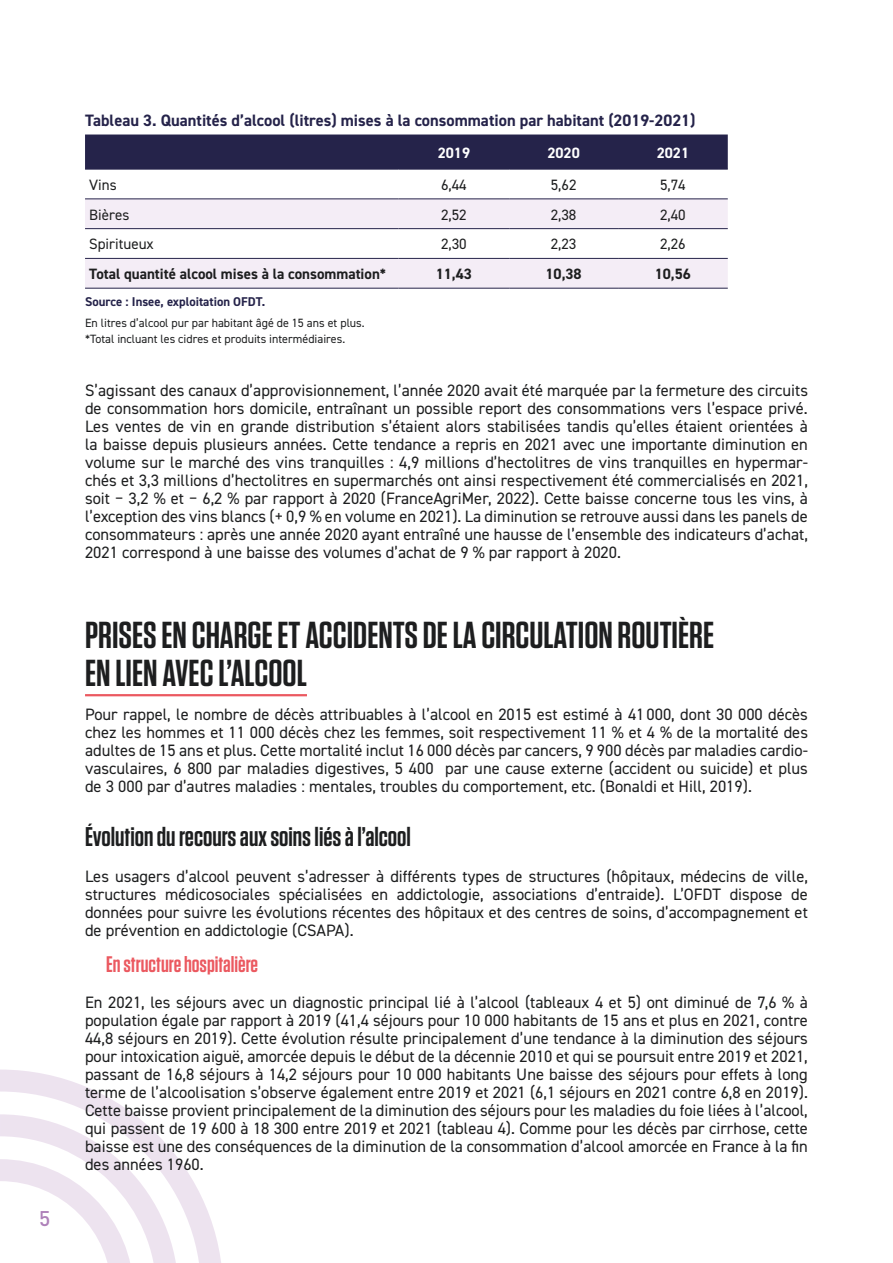
<style>
.page{position:relative;width:893px;height:1263px;background:#fff}
.page>*{position:absolute;margin:0;border:0;box-sizing:border-box;transform-origin:0 0}
.t1{font:600 37.5px/37.5px "Tungsten";color:#1d1e1f}
.t2{font:600 27px "Tungsten";color:#1d1e1f}
.t3{font:600 22.5px "Tungsten";color:#eb5960}
.t4{font:500 21px "DIN Pro";color:#ae81b9}
.t5{font:16.5px/18px "DIN2014";color:#1d1e1f;text-align:justify}
.t6{font:700 16.5px "DIN2014";color:#25234a}
.t7{font:15px "DIN2014";color:#1d1e1f}
.t8{font:700 15px "DIN2014";color:#1d1e1f}
.t9{font:700 15px "DIN2014";color:#fff}
.t10{font:700 12.75px "DIN2014";color:#25234a}
.t11{font:12px/16.5px "DIN2014";color:#1d1e1f}
</style>
<div class="page">
<svg style="left:0;top:1069px;width:221px;height:194px"></svg>
<div style="left:85px;top:135px;width:643px;height:34px;background:#25234a"></div>
<svg style="left:85px;top:199px;width:643px;height:89px;fill:#f4edf6"></svg>
<hr style="left:85px;top:169px;width:314px;height:1px;background:#25234a">
<hr style="left:399px;top:169px;width:110px;height:1px;background:#25234a">
<hr style="left:509px;top:169px;width:109px;height:1px;background:#25234a">
<hr style="left:618px;top:169px;width:110px;height:1px;background:#25234a">
<hr style="left:85px;top:198px;width:314px;height:1px;background:#25234a">
<hr style="left:399px;top:198px;width:110px;height:1px;background:#25234a">
<hr style="left:509px;top:198px;width:109px;height:1px;background:#25234a">
<hr style="left:618px;top:198px;width:110px;height:1px;background:#25234a">
<hr style="left:85px;top:228px;width:314px;height:1px;background:#25234a">
<hr style="left:399px;top:228px;width:110px;height:1px;background:#25234a">
<hr style="left:509px;top:228px;width:109px;height:1px;background:#25234a">
<hr style="left:618px;top:228px;width:110px;height:1px;background:#25234a">
<hr style="left:85px;top:258px;width:314px;height:1px;background:#25234a">
<hr style="left:399px;top:258px;width:110px;height:1px;background:#25234a">
<hr style="left:509px;top:258px;width:109px;height:1px;background:#25234a">
<hr style="left:618px;top:258px;width:110px;height:1px;background:#25234a">
<hr style="left:85px;top:288px;width:314px;height:1px;background:#25234a">
<hr style="left:399px;top:288px;width:110px;height:1px;background:#25234a">
<hr style="left:509px;top:288px;width:109px;height:1px;background:#25234a">
<hr style="left:618px;top:288px;width:110px;height:1px;background:#25234a">
<hr style="left:85px;top:694px;width:222px;height:2px;background:#eb5960">
<p class="t4" style="left:39px;top:1201px;width:13px">5</p>
<p class="t6" style="left:85px;top:109px;width:612px">Tableau 3. Quantités d’alcool (litres) mises à la consommation par habitant (2019-2021)</p>
<p class="t9" style="left:438px;top:142px;width:34px">2019</p>
<p class="t9" style="left:547px;top:142px;width:34px">2020</p>
<p class="t9" style="left:657px;top:142px;width:34px">2021</p>
<p class="t7" style="left:89px;top:175px;width:29px">Vins</p>
<p class="t7" style="left:441px;top:175px;width:27px">6,44</p>
<p class="t7" style="left:551px;top:175px;width:27px">5,62</p>
<p class="t7" style="left:660px;top:175px;width:27px">5,74</p>
<p class="t7" style="left:89px;top:205px;width:42px">Bières</p>
<p class="t7" style="left:441px;top:205px;width:27px">2,52</p>
<p class="t7" style="left:551px;top:205px;width:27px">2,38</p>
<p class="t7" style="left:660px;top:205px;width:27px">2,40</p>
<p class="t7" style="left:89px;top:235px;width:66px">Spiritueux</p>
<p class="t7" style="left:441px;top:235px;width:27px">2,30</p>
<p class="t7" style="left:551px;top:235px;width:27px">2,23</p>
<p class="t7" style="left:660px;top:235px;width:27px">2,26</p>
<p class="t8" style="left:89px;top:264px;width:299px">Total quantité alcool mises à la consommation*</p>
<p class="t8" style="left:436px;top:264px;width:38px">11,43</p>
<p class="t8" style="left:545px;top:264px;width:38px">10,38</p>
<p class="t8" style="left:655px;top:264px;width:38px">10,56</p>
<p class="t10" style="left:85px;top:293px;width:182px">Source : Insee, exploitation OFDT.</p>
<p class="t11" style="left:85px;top:314px;width:281px">En litres d’alcool pur par habitant âgé de 15 ans et plus. *Total incluant les cidres et produits intermédiaires.</p>
<p class="t5" style="left:85px;top:381px;width:724px">S’agissant des canaux d’approvisionnement, l’année 2020 avait été marquée par la fermeture des circuits de consommation hors domicile, entraînant un possible report des consommations vers l’espace privé.<br>Les ventes de vin en grande distribution s’étaient alors stabilisées tandis qu’elles étaient orientées à la baisse depuis plusieurs années. Cette tendance a repris en 2021 avec une importante diminution en volume sur le marché des vins tranquilles : 4,9 millions d’hectolitres de vins tranquilles en hypermar&shy;chés et 3,3 millions d’hectolitres en supermarchés ont ainsi respectivement été commercialisés en 2021, soit − 3,2 % et − 6,2 % par rapport à 2020 (FranceAgriMer, 2022). Cette baisse concerne tous les vins, à l’exception des vins blancs (+ 0,9 % en volume en 2021). La diminution se retrouve aussi dans les panels de consommateurs : après une année 2020 ayant entraîné une hausse de l’ensemble des indicateurs d’achat, 2021 correspond à une baisse des volumes d’achat de 9 % par rapport à 2020.</p>
<h1 class="t1" style="left:85px;top:617px;width:631px">PRISES EN CHARGE ET ACCIDENTS DE LA CIRCULATION ROUTIÈRE<br>EN LIEN AVEC L’ALCOOL</h1>
<p class="t5" style="left:85px;top:705px;width:724px">Pour rappel, le nombre de décès attribuables à l’alcool en 2015 est estimé à 41000, dont 30 000 décès chez les hommes et 11 000 décès chez les femmes, soit respectivement 11 % et 4 % de la mortalité des adultes de 15 ans et plus. Cette mortalité inclut 16 000 décès par cancers, 9 900 décès par maladies cardio&shy;vasculaires, 6 800 par maladies digestives, 5 400 par une cause externe (accident ou suicide) et plus de 3 000 par d’autres maladies : mentales, troubles du comportement, etc. (Bonaldi et Hill, 2019).</p>
<h2 class="t2" style="left:85px;top:822px;width:327px">Évolution du recours aux soins liés à l’alcool</h2>
<p class="t5" style="left:85px;top:867px;width:724px">Les usagers d’alcool peuvent s’adresser à différents types de structures (hôpitaux, médecins de ville, structures médicosociales spécialisées en addictologie, associations d’entraide). L’OFDT dispose de données pour suivre les évolutions récentes des hôpitaux et des centres de soins, d’accompagnement et de prévention en addictologie (CSAPA).</p>
<h3 class="t3" style="left:106px;top:952px;width:153px">En structure hospitalière</h3>
<p class="t5" style="left:85px;top:993px;width:724px">En 2021, les séjours avec un diagnostic principal lié à l’alcool (tableaux 4 et 5) ont diminué de 7,6 % à population égale par rapport à 2019 (41,4 séjours pour 10 000 habitants de 15 ans et plus en 2021, contre 44,8 séjours en 2019). Cette évolution résulte principalement d’une tendance à la diminution des séjours pour intoxication aiguë, amorcée depuis le début de la décennie 2010 et qui se poursuit entre 2019 et 2021, passant de 16,8 séjours à 14,2 séjours pour 10 000 habitants Une baisse des séjours pour effets à long terme de l’alcoolisation s’observe également entre 2019 et 2021 (6,1 séjours en 2021 contre 6,8 en 2019).<br>Cette baisse provient principalement de la diminution des séjours pour les maladies du foie liées à l’alcool, qui passent de 19 600 à 18 300 entre 2019 et 2021 (tableau 4). Comme pour les décès par cirrhose, cette baisse est une des conséquences de la diminution de la consommation d’alcool amorcée en France à la fin des années 1960.</p>
</div>
